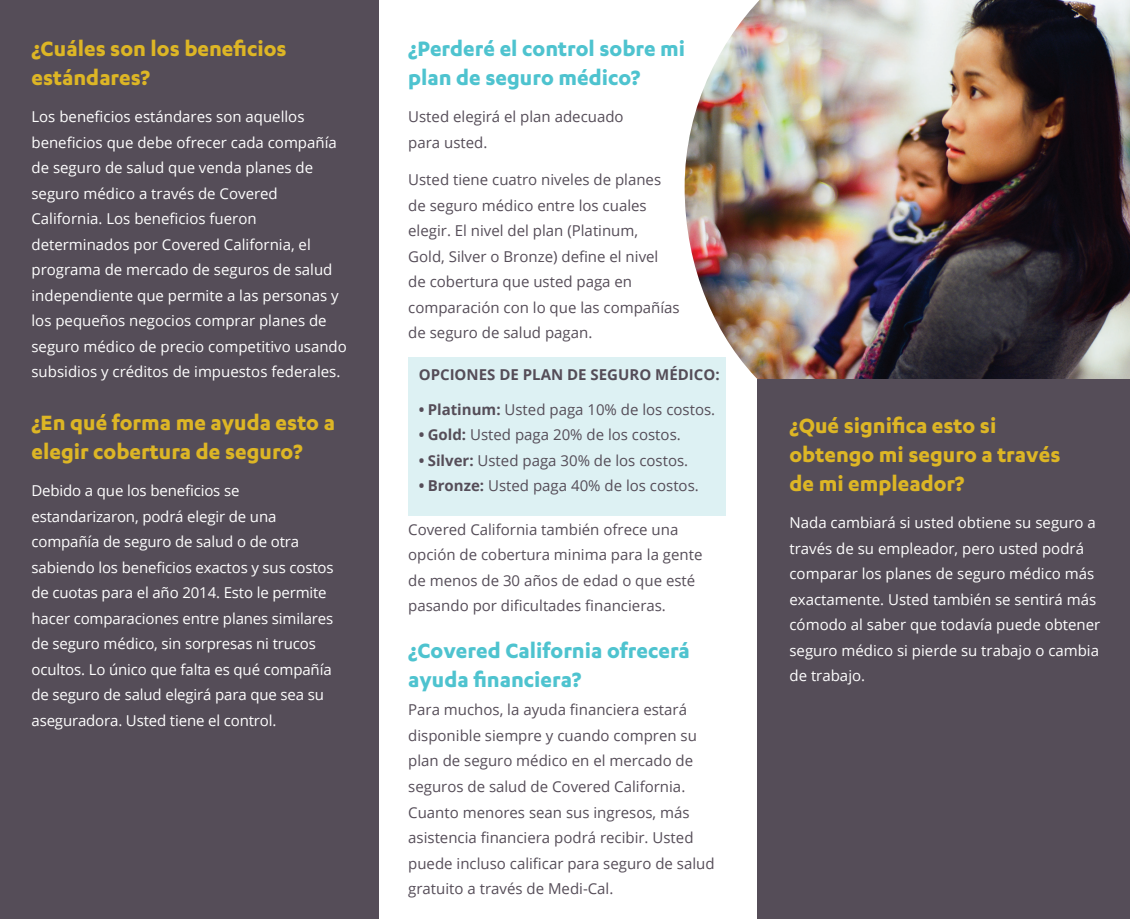
<style>
.page{position:relative;width:1130px;height:919px;background:#fff}
.page>*{position:absolute;margin:0;border:0;box-sizing:border-box;transform-origin:0 0}
.t1{font:700 24px/28.8px "Karbon";color:#ddb625}
.t2{font:700 24px/28.8px "Karbon";color:#4ec3cf}
.t3{font:15px/25.5px "Open Sans";color:#fff}
.t4{font:15px/25.5px "Open Sans";color:#554d58}
.t5{font:700 15px "Open Sans";color:#554d58}
.s1{font-weight:700}
</style>
<div class="page">
<div style="left:0;top:0;width:1129px;height:919px;background:#554d58"></div>
<div style="left:379px;top:0;width:435px;height:919px;background:#fff"></div>
<div style="left:408px;top:357px;width:318px;height:159px;background:#ddf1f3"></div>
<img style="left:684px;top:0;width:445px;height:379px">
<div style="left:757px;top:379px;width:372px;height:540px;background:#554d58"></div>
<h1 class="t1" style="left:31px;top:33px;width:257px">¿Cuáles son los beneficios estándares?</h1>
<p class="t3" style="left:31px;top:104px;width:317px">Los beneficios estándares son aquellos beneficios que debe ofrecer cada compañía de seguro de salud que venda planes de seguro médico a través de Covered California. Los beneficios fueron determinados por Covered California, el programa de mercado de seguros de salud independiente que permite a las personas y los pequeños negocios comprar planes de seguro médico de precio competitivo usando subsidios y créditos de impuestos federales.</p>
<h1 class="t1" style="left:31px;top:407px;width:305px">¿En qué forma me ayuda esto a elegir cobertura de seguro?</h1>
<p class="t3" style="left:31px;top:478px;width:303px">Debido a que los beneficios se estandarizaron, podrá elegir de una compañía de seguro de salud o de otra sabiendo los beneficios exactos y sus costos de cuotas para el año 2014. Esto le permite hacer comparaciones entre planes similares de seguro médico, sin sorpresas ni trucos ocultos. Lo único que falta es qué compañía de seguro de salud elegirá para que sea su aseguradora. Usted tiene el control.</p>
<h1 class="t2" style="left:408px;top:33px;width:278px">¿Perderé el control sobre mi plan de seguro médico?</h1>
<p class="t4" style="left:408px;top:104px;width:217px">Usted elegirá el plan adecuado para usted.</p>
<p class="t4" style="left:408px;top:167px;width:273px">Usted tiene cuatro niveles de planes de seguro médico entre los cuales elegir. El nivel del plan (Platinum,<br>Gold, Silver o Bronze) define el nivel<br>de cobertura que usted paga en comparación con lo que las compañías de seguro de salud pagan.</p>
<p class="t5" style="left:418px;top:364px;width:302px">OPCIONES DE PLAN DE SEGURO MÉDICO:</p>
<p class="t4" style="left:418px;top:396px;width:298px"><span class="s1">• Platinum:</span> Usted paga 10% de los costos.</p>
<p class="t4" style="left:418px;top:422px;width:263px"><span class="s1">• Gold:</span> Usted paga 20% de los costos.</p>
<p class="t4" style="left:418px;top:447px;width:271px"><span class="s1">• Silver:</span> Usted paga 30% de los costos.</p>
<p class="t4" style="left:418px;top:473px;width:281px"><span class="s1">• Bronze:</span> Usted paga 40% de los costos.</p>
<p class="t4" style="left:408px;top:516px;width:296px">Covered California también ofrece una opción de cobertura minima para la gente de menos de 30 años de edad o que esté pasando por dificultades financieras.</p>
<h1 class="t2" style="left:408px;top:635px;width:283px">¿Covered California ofrecerá ayuda financiera?</h1>
<p class="t4" style="left:408px;top:697px;width:308px">Para muchos, la ayuda financiera estará disponible siempre y cuando compren su plan de seguro médico en el mercado de seguros de salud de Covered California.<br>Cuanto menores sean sus ingresos, más asistencia financiera podrá recibir. Usted puede incluso calificar para seguro de salud gratuito a través de Medi-Cal.</p>
<h1 class="t1" style="left:789px;top:411px;width:272px">¿Qué significa esto si obtengo mi seguro a través de mi empleador?</h1>
<p class="t3" style="left:789px;top:510px;width:312px">Nada cambiará si usted obtiene su seguro a través de su empleador, pero usted podrá comparar los planes de seguro médico más exactamente. Usted también se sentirá más cómodo al saber que todavía puede obtener seguro médico si pierde su trabajo o cambia de trabajo.</p>
</div>
